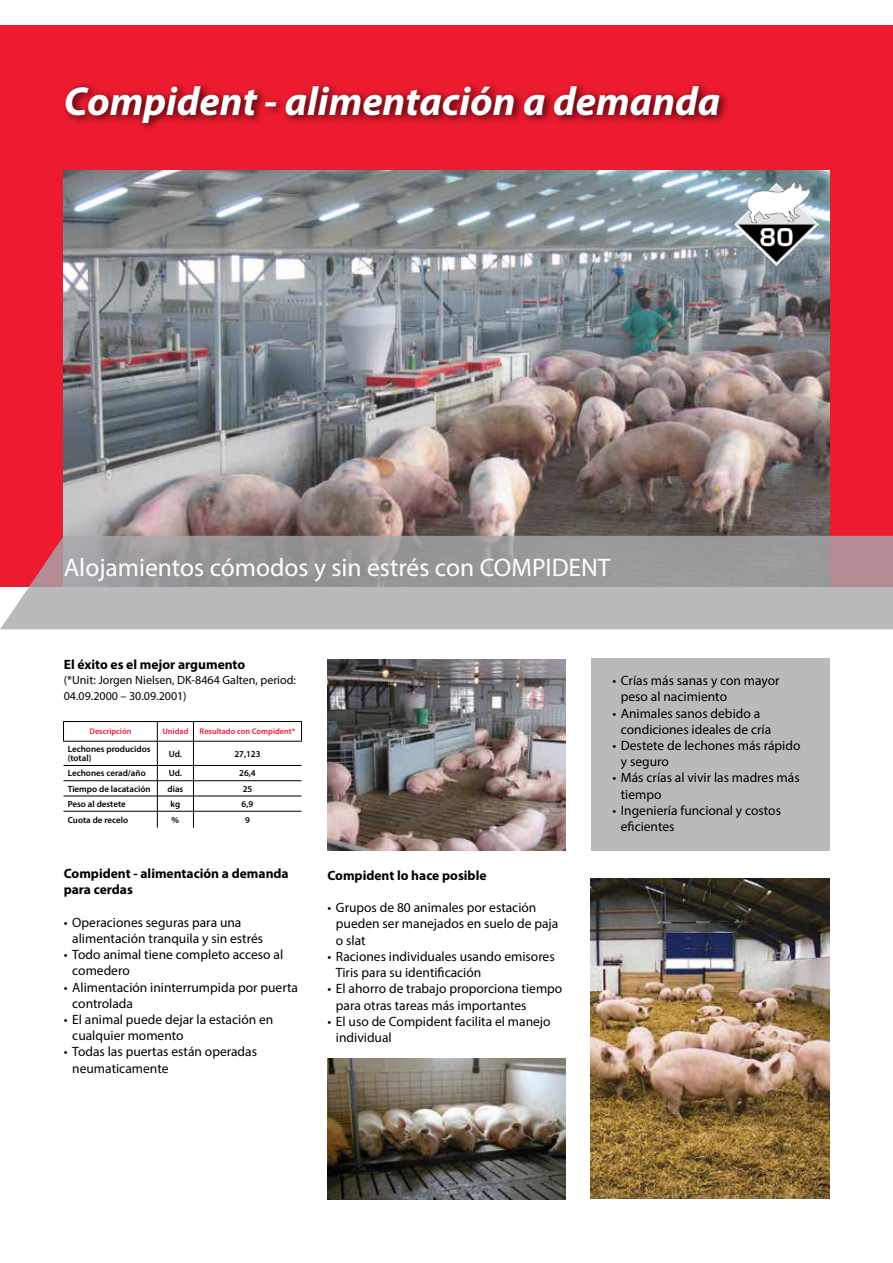
<style>
.page{position:relative;width:893px;height:1263px;background:#fff}
.page>*{position:absolute;margin:0;border:0;box-sizing:border-box;transform-origin:0 0}
.t1{font:italic 700 40.5px "Myriad Pro";color:#fff}
.t2{font:25.5px "Myriad Pro";color:#fff}
.t3{font:13.5px/16.2px "Myriad Pro";color:#000}
.t4{font:700 13.5px/16.2px "Myriad Pro";color:#000}
.t5{font:12px/16.2px "Myriad Pro";color:#000}
.t6{font:600 9px/9px "Myriad Pro";color:#000}
.t7{font:600 8.25px "Myriad Pro";color:#ed1b2f}
</style>
<div class="page">
<div style="left:591px;top:658px;width:238px;height:193px;background:#b8babc"></div>
<div style="left:0;top:26px;width:893px;height:561px;background:#ed1b2f"></div>
<img style="left:64px;top:170px;width:765px;height:366px">
<svg style="left:0;top:536px;width:893px;height:93px;background:#aba4a6"></svg>
<div style="left:61px;top:81px;width:669px;height:53px;background:#000;opacity:.75"></div>
<hr style="left:63px;top:721px;width:94px;height:1px;background:#000">
<svg style="left:63px;top:722px;width:1px;height:19px"></svg>
<hr style="left:157px;top:721px;width:36px;height:1px;background:#000">
<hr style="left:193px;top:721px;width:109px;height:1px;background:#000">
<svg style="left:301px;top:722px;width:1px;height:19px"></svg>
<hr style="left:63px;top:741px;width:94px;height:1px;background:#000">
<hr style="left:157px;top:741px;width:36px;height:1px;background:#000">
<hr style="left:193px;top:741px;width:109px;height:1px;background:#000">
<svg style="left:157px;top:722px;width:1px;height:106px"></svg>
<svg style="left:193px;top:722px;width:1px;height:106px"></svg>
<hr style="left:64px;top:765px;width:93px;height:1px;background:#000">
<hr style="left:157px;top:765px;width:36px;height:1px;background:#000">
<hr style="left:193px;top:765px;width:109px;height:1px;background:#000">
<hr style="left:64px;top:780px;width:93px;height:1px;background:#000">
<hr style="left:157px;top:780px;width:36px;height:1px;background:#000">
<hr style="left:193px;top:780px;width:109px;height:1px;background:#000">
<hr style="left:64px;top:796px;width:93px;height:1px;background:#000">
<hr style="left:157px;top:796px;width:36px;height:1px;background:#000">
<hr style="left:193px;top:796px;width:109px;height:1px;background:#000">
<hr style="left:64px;top:811px;width:93px;height:1px;background:#000">
<hr style="left:157px;top:811px;width:36px;height:1px;background:#000">
<hr style="left:193px;top:811px;width:109px;height:1px;background:#000">
<img style="left:733px;top:181px;width:86px;height:85px">
<img style="left:327px;top:659px;width:239px;height:192px">
<img style="left:327px;top:1059px;width:239px;height:140px">
<img style="left:591px;top:878px;width:238px;height:321px">
<h1 class="t1" style="left:64px;top:75px;width:658px">Compident - alimentación a demanda</h1>
<h2 class="t2" style="left:64px;top:552px;width:548px">Alojamientos cómodos y sin estrés con COMPIDENT</h2>
<p class="t4" style="left:64px;top:656px;width:183px">El éxito es el mejor argumento</p>
<p class="t5" style="left:64px;top:671px;width:234px">(*Unit: Jorgen Nielsen, DK-8464 Galten, period:<br>04.09.2000 – 30.09.2001)</p>
<p class="t7" style="left:89px;top:726px;width:44px">Descripción</p>
<p class="t7" style="left:162px;top:726px;width:28px">Unidad</p>
<p class="t7" style="left:200px;top:726px;width:97px">Resultado con Compident*</p>
<p class="t6" style="left:68px;top:744px;width:84px">Lechones producidos (total)</p>
<p class="t6" style="left:169px;top:749px;width:15px">Ud.</p>
<p class="t6" style="left:234px;top:749px;width:28px">27,123</p>
<p class="t6" style="left:68px;top:769px;width:80px">Lechones cerad/año</p>
<p class="t6" style="left:169px;top:769px;width:15px">Ud.</p>
<p class="t6" style="left:239px;top:769px;width:18px">26,4</p>
<p class="t6" style="left:68px;top:784px;width:84px">Tiempo de lacatación</p>
<p class="t6" style="left:167px;top:784px;width:17px">dias</p>
<p class="t6" style="left:243px;top:784px;width:11px">25</p>
<p class="t6" style="left:68px;top:799px;width:60px">Peso al destete</p>
<p class="t6" style="left:171px;top:799px;width:11px">kg</p>
<p class="t6" style="left:242px;top:799px;width:13px">6,9</p>
<p class="t6" style="left:68px;top:815px;width:62px">Cuota de recelo</p>
<p class="t6" style="left:172px;top:815px;width:9px">%</p>
<p class="t6" style="left:245px;top:815px;width:6px">9</p>
<p class="t4" style="left:64px;top:865px;width:226px">Compident - alimentación a demanda para cerdas</p>
<p class="t3" style="left:72px;top:914px;width:192px;text-indent:-9px">• Operaciones seguras para una alimentación tranquila y sin estrés</p>
<p class="t3" style="left:72px;top:946px;width:212px;text-indent:-9px">• Todo animal tiene completo acceso al comedero</p>
<p class="t3" style="left:72px;top:979px;width:227px;text-indent:-9px">• Alimentación ininterrumpida por puerta controlada</p>
<p class="t3" style="left:72px;top:1011px;width:203px;text-indent:-9px">• El animal puede dejar la estación en cualquier momento</p>
<p class="t3" style="left:72px;top:1043px;width:186px;text-indent:-9px">• Todas las puertas están operadas neumaticamente</p>
<p class="t4" style="left:327px;top:867px;width:161px">Compident lo hace posible</p>
<p class="t3" style="left:336px;top:899px;width:224px;text-indent:-9px">• Grupos de 80 animales por estación pueden ser manejados en suelo de paja o slat</p>
<p class="t3" style="left:336px;top:948px;width:220px;text-indent:-9px">• Raciones individuales usando emisores<br>Tiris para su identificación</p>
<p class="t3" style="left:336px;top:980px;width:228px;text-indent:-9px">• El ahorro de trabajo proporciona tiempo para otras tareas más importantes</p>
<p class="t3" style="left:336px;top:1013px;width:216px;text-indent:-9px">• El uso de Compident facilita el manejo individual</p>
<p class="t3" style="left:621px;top:672px;width:160px;text-indent:-9px">• Crías más sanas y con mayor peso al nacimiento</p>
<p class="t3" style="left:621px;top:705px;width:152px;text-indent:-9px">• Animales sanos debido a condiciones ideales de cría</p>
<p class="t3" style="left:621px;top:737px;width:181px;text-indent:-9px">• Destete de lechones más rápido y seguro</p>
<p class="t3" style="left:621px;top:769px;width:180px;text-indent:-9px">• Más crías al vivir las madres más tiempo</p>
<p class="t3" style="left:621px;top:802px;width:162px;text-indent:-9px">• Ingeniería funcional y costos eficientes</p>
</div>
